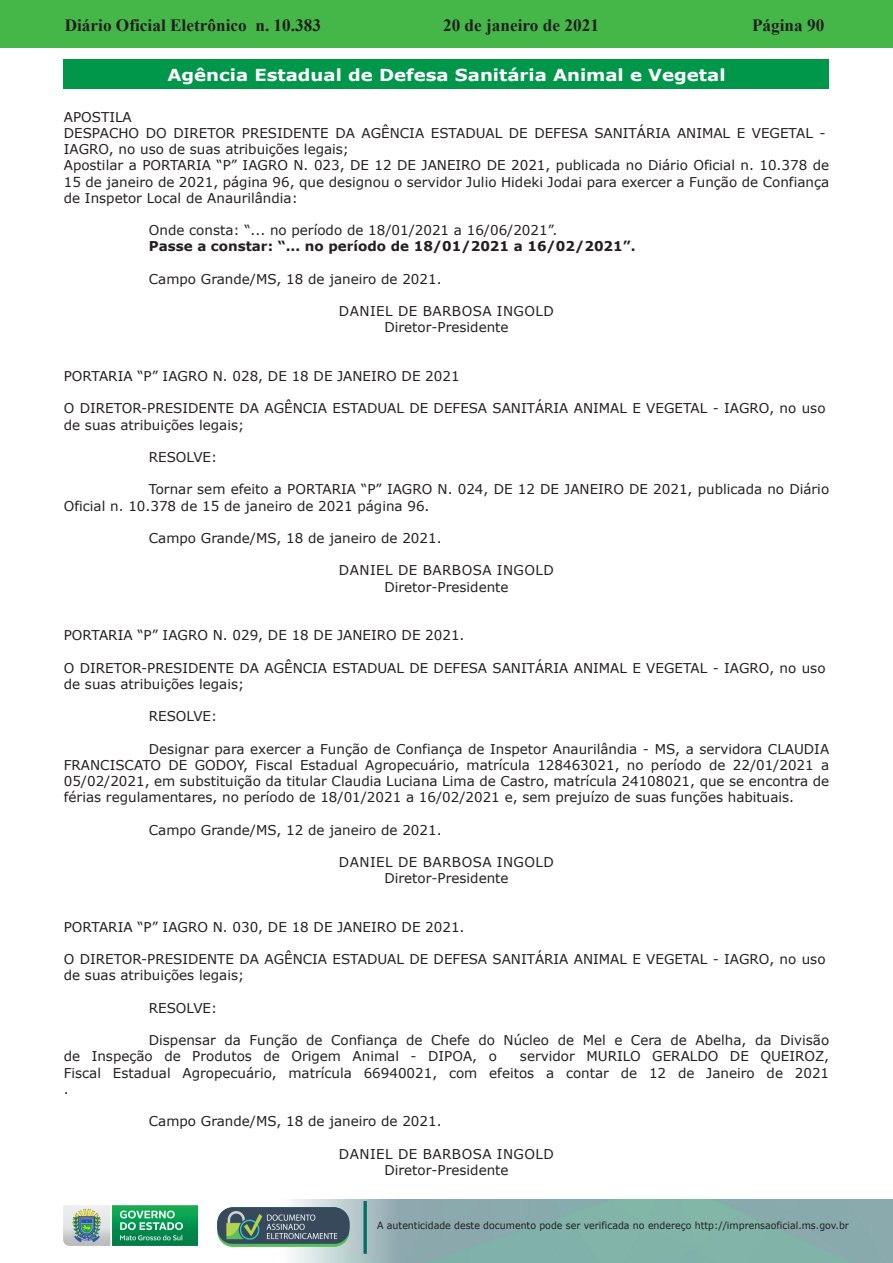
<style>
.page{position:relative;width:893px;height:1263px;background:#fff}
.page>*{position:absolute;margin:0;border:0;box-sizing:border-box;transform-origin:0 0}
.t1{font:700 17.25px "Times New Roman";color:#231f20}
.t2{font:700 16.5px "Verdana";color:#fff;scale:1.1 1}
.t3{font:13.5px/16.2px "Verdana";color:#231f20}
.t4{font:13.5px/16.2px "Verdana";letter-spacing:.03em;color:#231f20;text-align:center}
.t5{font:700 13.5px "Verdana";color:#231f20}
.t6{font:9.9px "Verdana";color:#231f20;scale:.95 1}
</style>
<div class="page">
<div style="left:0;top:0;width:893px;height:48px;background:#45b749"></div>
<img style="left:63px;top:1199px;width:830px;height:64px">
<img style="left:364px;top:1202px;width:2px;height:51px">
<img style="left:218px;top:1207px;width:132px;height:39px">
<img style="left:64px;top:1205px;width:134px;height:41px">
<div style="left:64px;top:60px;width:765px;height:29px;background:#00974a"></div>
<p class="t1" style="left:65px;top:13px;width:258px">Diário Oficial Eletrônico n. 10.383</p>
<p class="t1" style="left:443px;top:13px;width:157px">20 de janeiro de 2021</p>
<p class="t1" style="left:752px;top:13px;width:74px">Página 90</p>
<p class="t2" style="left:167px;top:63px;width:509px">Agência Estadual de Defesa Sanitária Animal e Vegetal</p>
<p class="t3" style="left:64px;top:109px;width:767px">APOSTILA<br>DESPACHO DO DIRETOR PRESIDENTE DA AGÊNCIA ESTADUAL DE DEFESA SANITÁRIA ANIMAL E VEGETAL - IAGRO, no uso de suas atribuições legais;<br>Apostilar a PORTARIA “P” IAGRO N. 023, DE 12 DE JANEIRO DE 2021, publicada no Diário Oficial n. 10.378 de 15 de janeiro de 2021, página 96, que designou o servidor Julio Hideki Jodai para exercer a Função de Confiança de Inspetor Local de Anaurilândia:</p>
<p class="t3" style="left:149px;top:222px;width:410px">Onde consta: “... no período de 18/01/2021 a 16/06/2021”.</p>
<p class="t5" style="left:149px;top:237px;width:488px">Passe a constar: “... no período de 18/01/2021 a 16/02/2021”.</p>
<p class="t3" style="left:149px;top:271px;width:294px">Campo Grande/MS, 18 de janeiro de 2021.</p>
<p class="t4" style="left:339px;top:303px;width:216px">DANIEL DE BARBOSA INGOLD<br>Diretor-Presidente</p>
<p class="t3" style="left:64px;top:368px;width:397px">PORTARIA “P” IAGRO N. 028, DE 18 DE JANEIRO DE 2021</p>
<p class="t3" style="left:64px;top:400px;width:763px">O DIRETOR-PRESIDENTE DA AGÊNCIA ESTADUAL DE DEFESA SANITÁRIA ANIMAL E VEGETAL - IAGRO, no uso de suas atribuições legais;</p>
<p class="t3" style="left:149px;top:449px;width:70px">RESOLVE:</p>
<p class="t3" style="left:64px;top:481px;width:767px;text-indent:85px">Tornar sem efeito a PORTARIA “P” IAGRO N. 024, DE 12 DE JANEIRO DE 2021, publicada no Diário<br>Oficial n. 10.378 de 15 de janeiro de 2021 página 96.</p>
<p class="t3" style="left:149px;top:530px;width:294px">Campo Grande/MS, 18 de janeiro de 2021.</p>
<p class="t4" style="left:339px;top:562px;width:216px">DANIEL DE BARBOSA INGOLD<br>Diretor-Presidente</p>
<p class="t3" style="left:64px;top:627px;width:402px">PORTARIA “P” IAGRO N. 029, DE 18 DE JANEIRO DE 2021.</p>
<p class="t3" style="left:64px;top:659px;width:763px">O DIRETOR-PRESIDENTE DA AGÊNCIA ESTADUAL DE DEFESA SANITÁRIA ANIMAL E VEGETAL - IAGRO, no uso de suas atribuições legais;</p>
<p class="t3" style="left:149px;top:708px;width:70px">RESOLVE:</p>
<p class="t3" style="left:64px;top:740px;width:767px;text-align:justify;text-indent:85px">Designar para exercer a Função de Confiança de Inspetor Anaurilândia - MS, a servidora CLAUDIA FRANCISCATO DE GODOY, Fiscal Estadual Agropecuário, matrícula 128463021, no período de 22/01/2021 a 05/02/2021, em substituição da titular Claudia Luciana Lima de Castro, matrícula 24108021, que se encontra de férias regulamentares, no período de 18/01/2021 a 16/02/2021 e, sem prejuízo de suas funções habituais.</p>
<p class="t3" style="left:149px;top:821px;width:294px">Campo Grande/MS, 12 de janeiro de 2021.</p>
<p class="t4" style="left:339px;top:854px;width:216px">DANIEL DE BARBOSA INGOLD<br>Diretor-Presidente</p>
<p class="t3" style="left:64px;top:919px;width:402px">PORTARIA “P” IAGRO N. 030, DE 18 DE JANEIRO DE 2021.</p>
<p class="t3" style="left:64px;top:951px;width:763px">O DIRETOR-PRESIDENTE DA AGÊNCIA ESTADUAL DE DEFESA SANITÁRIA ANIMAL E VEGETAL - IAGRO, no uso de suas atribuições legais;</p>
<p class="t3" style="left:149px;top:1000px;width:70px">RESOLVE:</p>
<p class="t3" style="left:64px;top:1032px;width:767px;text-indent:85px">Dispensar da Função de Confiança de Chefe do Núcleo de Mel e Cera de Abelha, da Divisão de Inspeção de Produtos de Origem Animal - DIPOA, o</p>
<p class="t3" style="left:64px;top:1048px;width:767px;text-align:justify;text-indent:456px">servidor MURILO GERALDO DE QUEIROZ, Fiscal Estadual Agropecuário, matrícula 66940021, com efeitos a contar de 12 de Janeiro de 2021 .</p>
<p class="t3" style="left:149px;top:1113px;width:294px">Campo Grande/MS, 18 de janeiro de 2021.</p>
<p class="t4" style="left:339px;top:1145px;width:216px">DANIEL DE BARBOSA INGOLD<br>Diretor-Presidente</p>
<p class="t6" style="left:377px;top:1219px;width:498px">A autenticidade deste documento pode ser verificada no endereço http://imprensaoficial.ms.gov.br</p>
</div>
